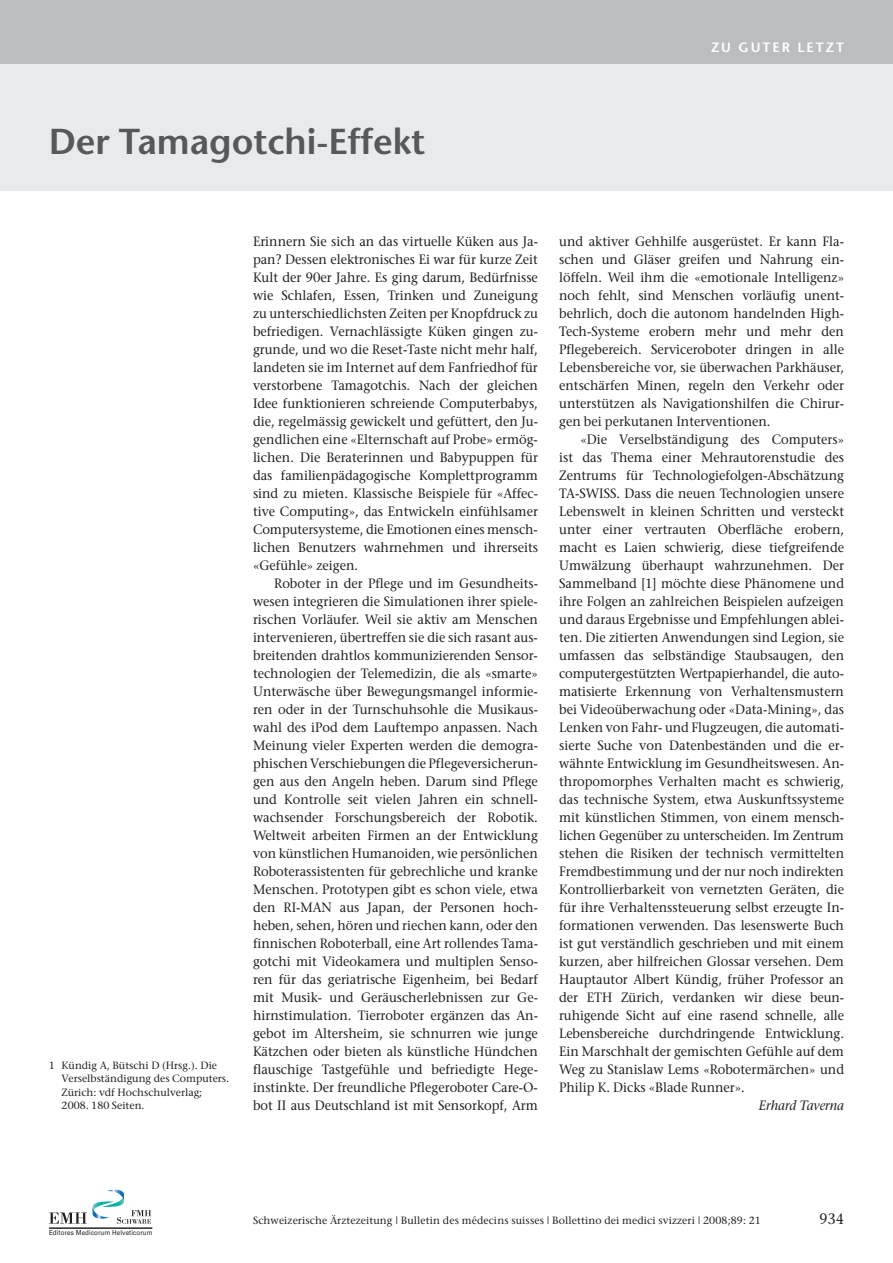
<style>
.page{position:relative;width:893px;height:1263px;background:#fff}
.page>*{position:absolute;margin:0;border:0;box-sizing:border-box;transform-origin:0 0}
.t1{font:600 36px "Stone Sans";color:#57585a}
.t2{font:15px "Stone Serif";color:#231f20;scale:.95 1}
.t3{font:13.5px/18px "Stone Serif";color:#231f20;text-align:justify;scale:.95 1}
.t4{font:italic 13.5px "Stone Serif";color:#231f20;scale:.95 1}
.t5{font:600 13.5px "Stone Sans";letter-spacing:.15em;color:#fff}
.t6{font:10.5px/13.5px "Stone Serif";letter-spacing:.01em;color:#231f20}
.t7{font:6.9px "Univers";letter-spacing:.015em;color:#231f20;scale:.9 1}
</style>
<div class="page">
<div style="left:0;top:60px;width:893px;height:131px;background:#e9eaeb"></div>
<div style="left:0;top:0;width:893px;height:64px;background:#bcbdc0"></div>
<svg style="left:49px;top:1189px;width:102px;height:35px"></svg>
<hr style="left:49px;top:1228px;width:103px;height:1px;background:#231f20">
<p class="t5" style="left:711px;top:42px;width:135px">ZU GUTER LETZT</p>
<h1 class="t1" style="left:49px;top:127px;width:378px">Der Tamagotchi-Effekt</h1>
<p class="t6" style="left:62px;top:1059px;width:169px;text-indent:-13px">1 Kündig A, Bütschi D (Hrsg.). Die<br>Verselbständigung des Computers.<br>Zürich: vdf Hochschulverlag;<br>2008. 180 Seiten.</p>
<p class="t3" style="left:253px;top:234px;width:301px">Erinnern Sie sich an das virtuelle Küken aus Ja&shy;pan? Dessen elektronisches Ei war für kurze Zeit Kult der 90er Jahre. Es ging darum, Bedürfnisse wie Schlafen, Essen, Trinken und Zuneigung zu unterschiedlichsten Zeiten per Knopfdruck zu befriedigen. Vernachlässigte Küken gingen zu&shy;grunde, und wo die Reset-Taste nicht mehr half, landeten sie im Internet auf dem Fanfriedhof für verstorbene Tamagotchis. Nach der gleichen Idee funktionieren schreiende Computerbabys, die, regelmässig gewickelt und gefüttert, den Ju&shy;gendlichen eine «Elternschaft auf Probe» ermög&shy;lichen. Die Beraterinnen und Babypuppen für das familienpädagogische Komplettprogramm sind zu mieten. Klassische Beispiele für «Affec&shy;tive Computing», das Entwickeln einfühlsamer Computersysteme, die Emotionen eines mensch&shy;lichen Benutzers wahrnehmen und ihrerseits «Gefühle» zeigen.</p>
<p class="t3" style="left:253px;top:576px;width:301px;text-indent:21px">Roboter in der Pflege und im Gesundheits - wesen integrieren die Simulationen ihrer spiele&shy;rischen Vorläufer. Weil sie aktiv am Menschen intervenieren, übertreffen sie die sich rasant aus&shy;breitenden drahtlos kommunizierenden Sensor - technologien der Telemedizin, die als «smarte» Unterwäsche über Bewegungsmangel informie&shy;ren oder in der Turnschuhsohle die Musikaus&shy;wahl des iPod dem Lauftempo anpassen. Nach Meinung vieler Experten werden die demogra&shy;phischen Verschiebungen die Pflegeversicherun&shy;gen aus den Angeln heben. Darum sind Pflege und Kontrolle seit vielen Jahren ein schnell&shy;wachsender Forschungsbereich der Robotik.<br>Weltweit arbeiten Firmen an der Entwicklung von künstlichen Humanoiden, wie persönlichen Roboterassistenten für gebrechliche und kranke Menschen. Prototypen gibt es schon viele, etwa den RI-MAN aus Japan, der Personen hoch&shy;heben, sehen, hören und riechen kann, oder den finnischen Roboterball, eine Art rollendes Tama&shy;gotchi mit Videokamera und multiplen Senso&shy;ren für das geriatrische Eigenheim, bei Bedarf mit Musik- und Geräuscherlebnissen zur Ge&shy;hirnstimulation. Tierroboter ergänzen das An&shy;gebot im Altersheim, sie schnurren wie junge Kätzchen oder bieten als künstliche Hündchen flauschige Tastgefühle und befriedigte Hege - instinkte. Der freundliche Pflegeroboter Care-O&shy;bot II aus Deutschland ist mit Sensorkopf, Arm</p>
<p class="t3" style="left:559px;top:233px;width:301px">und aktiver Gehhilfe ausgerüstet. Er kann Fla&shy;schen und Gläser greifen und Nahrung ein&shy;löffeln. Weil ihm die «emotionale Intelligenz» noch fehlt, sind Menschen vorläufig unent&shy;behrlich, doch die autonom handelnden High-Tech-Systeme erobern mehr und mehr den Pflege bereich. Serviceroboter dringen in alle Lebens bereiche vor, sie überwachen Parkhäuser, entschärfen Minen, regeln den Verkehr oder unterstützen als Navigationshilfen die Chirur&shy;gen bei perkutanen Interventionen.</p>
<p class="t3" style="left:559px;top:431px;width:301px;text-indent:21px">«Die Verselbständigung des Computers» ist das Thema einer Mehrautorenstudie des Zentrums für Technologiefolgen-Abschätzung TA-SWISS. Dass die neuen Technologien unsere Lebenswelt in kleinen Schritten und versteckt unter einer vertrauten Oberfläche erobern, macht es Laien schwierig, diese tiefgreifende Umwälzung überhaupt wahrzunehmen. Der Sammelband [1] möchte diese Phänomene und ihre Folgen an zahlreichen Beispielen aufzeigen und daraus Ergebnisse und Empfehlungen ablei&shy;ten. Die zitierten Anwendungen sind Legion, sie umfassen das selbständige Staubsaugen, den computergestützten Wertpapierhandel, die auto&shy;matisierte Erkennung von Verhaltensmustern bei Videoüberwachung oder «Data-Mining», das Lenken von Fahr- und Flugzeugen, die automati&shy;sierte Suche von Datenbeständen und die er&shy;wähnte Entwicklung im Gesundheitswesen. An&shy;thropomorphes Verhalten macht es schwierig, das technische System, etwa Auskunftssysteme mit künstlichen Stimmen, von einem mensch&shy;lichen Gegenüber zu unterscheiden. Im Zentrum stehen die Risiken der technisch vermittelten Fremdbestimmung und der nur noch indirekten Kontrollierbarkeit von vernetzten Geräten, die für ihre Verhaltenssteuerung selbst erzeugte In&shy;formationen verwenden. Das lesenswerte Buch ist gut verständlich geschrieben und mit einem kurzen, aber hilfreichen Glossar versehen. Dem Hauptautor Albert Kündig, früher Professor an der ETH Zürich, verdanken wir diese beun&shy;ruhigende Sicht auf eine rasend schnelle, alle Lebensbereiche durchdringende Entwicklung.<br>Ein Marsch halt der gemischten Gefühle auf dem Weg zu Stanislaw Lems «Robotermärchen» und Philip K. Dicks «Blade Runner».</p>
<p class="t4" style="left:759px;top:1100px;width:91px">Erhard Taverna</p>
<p class="t7" style="left:49px;top:1229px;width:117px">Editores Medicorum Helveticorum</p>
<p class="t6" style="left:253px;top:1214px;width:509px">Schweizerische Ärztezeitung | Bulletin des médecins suisses | Bollettino dei medici svizzeri | 2008;89: 21</p>
<p class="t2" style="left:819px;top:1213px;width:27px">934</p>
</div>
